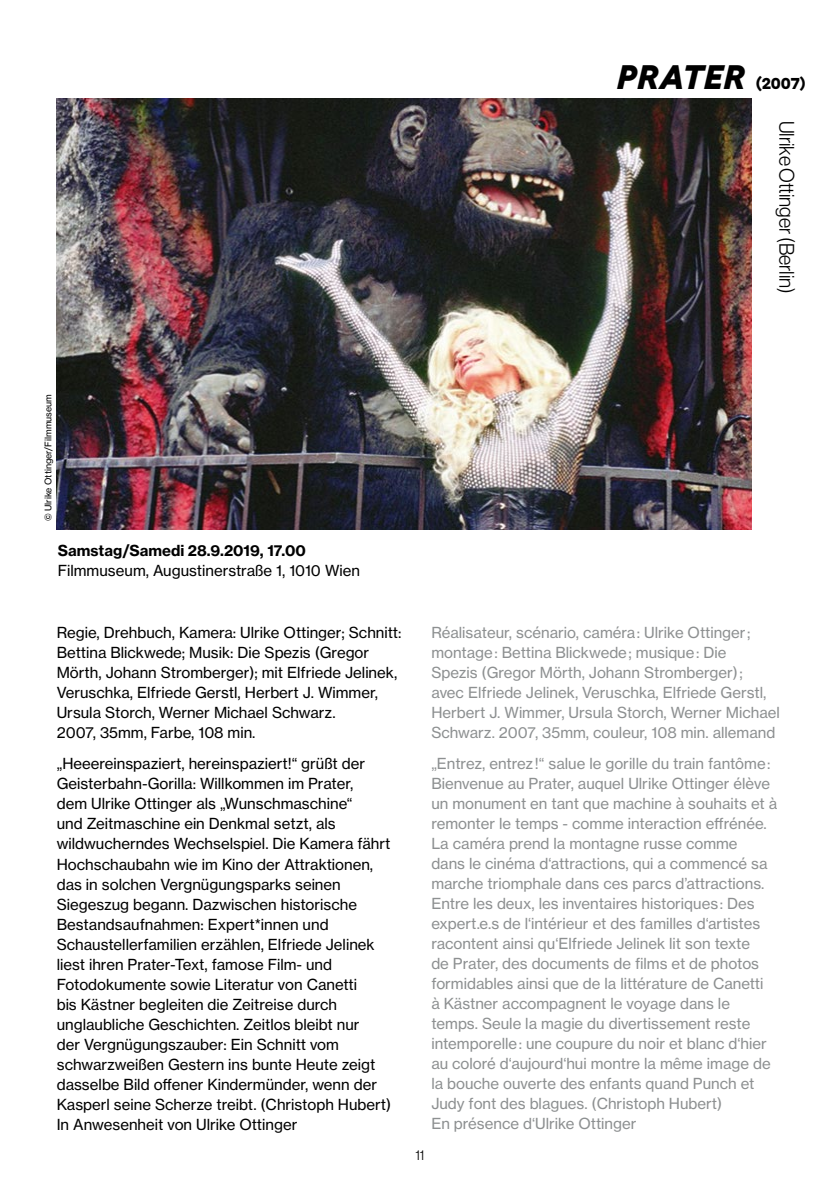
<style>
.page{position:relative;width:840px;height:1191px;background:#fff}
.page>*{position:absolute;margin:0;border:0;box-sizing:border-box;transform-origin:0 0}
.t1{font:italic 900 34px "Buenos Aires";color:#000}
.t2{font:20.6px "N Haas Grotesk DS Pro 45 Lt";color:#000}
.t3{font:15px/20px "N Haas Grotesk TX Pro 55 Rg";color:#8d9091}
.t4{font:15px/20px "N Haas Grotesk TX Pro 55 Rg";color:#000}
.t5{font:15px "N Haas Grotesk TX Pro 75 Bd";color:#000}
.t6{font:14px "N Haas Grotesk DS Pro 45 Lt";color:#000}
.t7{font:9px "N Haas Grotesk TX Pro 55 Rg";color:#000}
.s1{font-style:normal;font-size:16px}
</style>
<div class="page">
<img style="left:56px;top:99px;width:694px;height:430px">
<h1 class="t1" style="left:616px;top:47px;width:190px">PRATER <span class="s1">(2007)</span></h1>
<h2 class="t2" style="left:797px;top:121px;width:175px;rotate:90deg">Ulrike Ottinger (Berlin)</h2>
<p class="t7" style="left:42px;top:521px;width:129px;rotate:-90deg">© Ulrike Ottinger/Filmmuseum</p>
<p class="t5" style="left:58px;top:541px;width:249px">Samstag/Samedi 28.9.2019, 17.00</p>
<p class="t4" style="left:58px;top:560px;width:303px">Filmmuseum, Augustinerstraße 1, 1010 Wien</p>
<p class="t4" style="left:57px;top:622px;width:346px">Regie, Drehbuch, Kamera: Ulrike Ottinger; Schnitt:<br>Bettina Blickwede; Musik: Die Spezis (Gregor Mörth, Johann Stromberger); mit Elfriede Jelinek, Veruschka, Elfriede Gerstl, Herbert J. Wimmer, Ursula Storch, Werner Michael Schwarz.<br>2007, 35mm, Farbe, 108 min.</p>
<p class="t4" style="left:57px;top:754px;width:336px">„Heeereinspaziert, hereinspaziert!“ grüßt der Geisterbahn-Gorilla: Willkommen im Prater,<br>dem Ulrike Ottinger als „Wunschmaschine“<br>und Zeitmaschine ein Denkmal setzt, als wildwucherndes Wechselspiel. Die Kamera fährt Hochschaubahn wie im Kino der Attraktionen, das in solchen Vergnügungsparks seinen Siegeszug begann. Dazwischen historische Bestandsaufnahmen: Expert*innen und Schaustellerfamilien erzählen, Elfriede Jelinek liest ihren Prater-Text, famose Film- und Fotodokumente sowie Literatur von Canetti<br>bis Kästner begleiten die Zeitreise durch unglaubliche Geschichten. Zeitlos bleibt nur<br>der Vergnügungszauber: Ein Schnitt vom schwarzweißen Gestern ins bunte Heute zeigt dasselbe Bild offener Kindermünder, wenn der Kasperl seine Scherze treibt. (Christoph Hubert)<br>In Anwesenheit von Ulrike Ottinger</p>
<p class="t6" style="left:415px;top:1146px;width:11px">11</p>
<p class="t3" style="left:431px;top:622px;width:350px">Réalisateur, scénario, caméra : Ulrike Ottinger ; montage : Bettina Blickwede ; musique : Die<br>Spezis (Gregor Mörth, Johann Stromberger) ;<br>avec Elfriede Jelinek, Veruschka, Elfriede Gerstl, Herbert J. Wimmer, Ursula Storch, Werner Michael Schwarz. 2007, 35mm, couleur, 108 min. allemand</p>
<p class="t3" style="left:431px;top:754px;width:347px">„Entrez, entrez !“ salue le gorille du train fantôme :<br>Bienvenue au Prater, auquel Ulrike Ottinger élève un monument en tant que machine à souhaits et à remonter le temps - comme interaction effrénée.<br>La caméra prend la montagne russe comme<br>dans le cinéma d‘attractions, qui a commencé sa marche triomphale dans ces parcs d’attractions.<br>Entre les deux, les inventaires historiques : Des expert.e.s de l‘intérieur et des familles d‘artistes racontent ainsi qu‘Elfriede Jelinek lit son texte<br>de Prater, des documents de films et de photos formidables ainsi que de la littérature de Canetti<br>à Kästner accompagnent le voyage dans le temps. Seule la magie du divertissement reste intemporelle : une coupure du noir et blanc d‘hier au coloré d‘aujourd‘hui montre la même image de la bouche ouverte des enfants quand Punch et Judy font des blagues. (Christoph Hubert)<br>En présence d‘Ulrike Ottinger</p>
</div>
